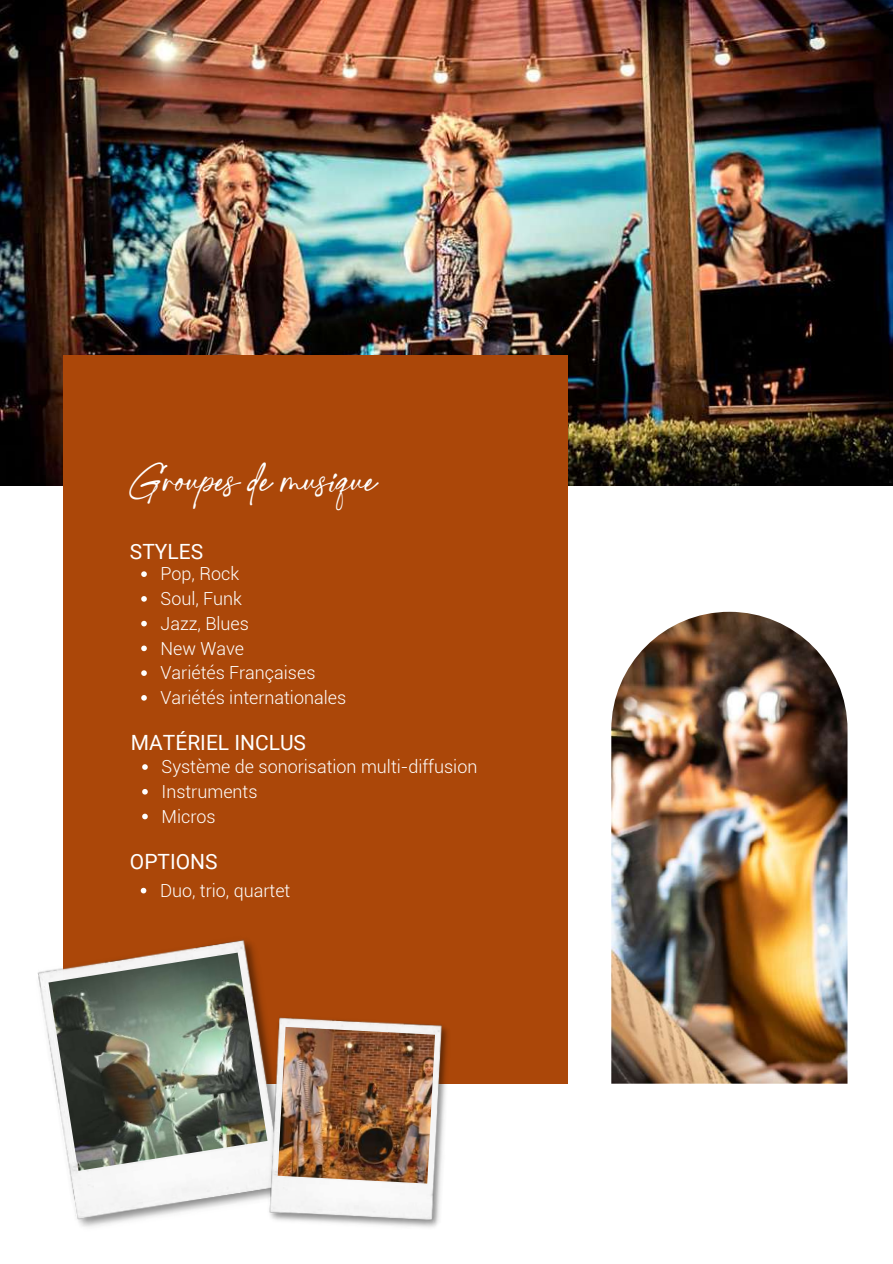
<style>
.page{position:relative;width:893px;height:1264px;background:#fff}
.page>*{position:absolute;margin:0;border:0;box-sizing:border-box;transform-origin:0 0}
.t1{font:49.5px "Charlotte Southern";color:#fff}
.t2{font:21px "Roboto";color:#fff}
.t3{font:300 18px/24.8px "Roboto";color:#fff}
</style>
<div class="page">
<img style="left:0;top:0;width:892px;height:485px">
<div style="left:63px;top:356px;width:505px;height:727px;background:#ab4709"></div>
<img style="left:37px;top:939px;width:226px;height:288px">
<img style="left:48px;top:952px;width:216px;height:218px">
<img style="left:611px;top:612px;width:236px;height:471px">
<img style="left:263px;top:1011px;width:191px;height:217px">
<img style="left:278px;top:1026px;width:157px;height:157px">
<svg style="left:141px;top:571px;width:6px;height:6px"></svg>
<svg style="left:141px;top:596px;width:6px;height:5px"></svg>
<svg style="left:141px;top:621px;width:6px;height:5px"></svg>
<svg style="left:141px;top:645px;width:6px;height:6px"></svg>
<svg style="left:141px;top:670px;width:6px;height:6px"></svg>
<svg style="left:141px;top:695px;width:6px;height:5px"></svg>
<svg style="left:142px;top:764px;width:6px;height:5px"></svg>
<svg style="left:142px;top:789px;width:6px;height:5px"></svg>
<svg style="left:142px;top:813px;width:6px;height:6px"></svg>
<svg style="left:141px;top:887px;width:5px;height:6px"></svg>
<h1 class="t1" style="left:129px;top:462px;width:247px">Groupes de musique</h1>
<p class="t2" style="left:130px;top:539px;width:75px">STYLES</p>
<p class="t3" style="left:160px;top:562px;width:187px">Pop, Rock<br>Soul, Funk<br>Jazz, Blues<br>New Wave<br>Variétés Françaises<br>Variétés internationales</p>
<p class="t2" style="left:131px;top:730px;width:177px">MATÉRIEL INCLUS</p>
<p class="t3" style="left:161px;top:754px;width:317px">Système de sonorisation multi-diffusion<br>Instruments<br>Micros</p>
<p class="t2" style="left:130px;top:849px;width:89px">OPTIONS</p>
<p class="t3" style="left:160px;top:878px;width:132px">Duo, trio, quartet</p>
</div>
